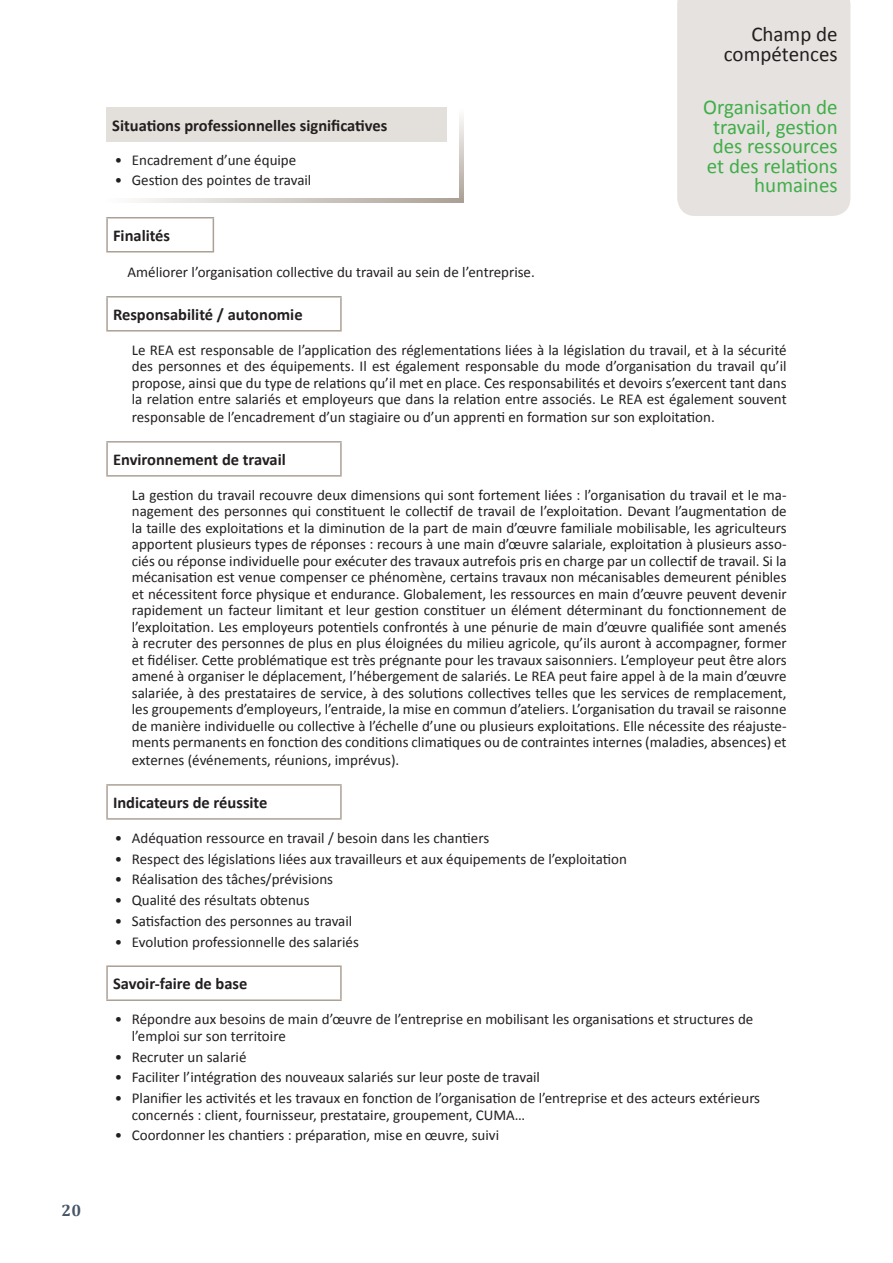
<style>
.page{position:relative;width:893px;height:1263px;background:#fff}
.page>*{position:absolute;margin:0;border:0;box-sizing:border-box;transform-origin:0 0}
.Titre1{font:21px/19.5px "Calibri";color:#40ae49;text-align:right}
.t1{font:21px/19.5px "Calibri";color:#231f20;text-align:right}
.Titre1-2{font:700 16.5px "Calibri";color:#231f20}
.t2{font:700 16.5px "Cambria";color:#465667}
.Titre1-3{font:15px/16.5px "Calibri";color:#231f20;text-align:justify}
</style>
<div class="page">
<div style="left:106px;top:107px;width:340px;height:34px;background:#e3dfda"></div>
<hr style="left:106px;top:217px;width:108px;height:1px;background:#aba095">
<hr style="left:106px;top:218px;width:2px;height:33px;background:#aba095">
<hr style="left:213px;top:218px;width:1px;height:33px;background:#aba095">
<hr style="left:106px;top:251px;width:108px;height:1px;background:#aba095">
<hr style="left:106px;top:296px;width:236px;height:1px;background:#aba095">
<hr style="left:106px;top:297px;width:2px;height:33px;background:#aba095">
<hr style="left:340px;top:297px;width:2px;height:33px;background:#aba095">
<hr style="left:106px;top:330px;width:236px;height:2px;background:#aba095">
<hr style="left:106px;top:441px;width:236px;height:2px;background:#aba095">
<hr style="left:106px;top:443px;width:2px;height:32px;background:#aba095">
<hr style="left:340px;top:443px;width:2px;height:32px;background:#aba095">
<hr style="left:106px;top:475px;width:236px;height:2px;background:#aba095">
<hr style="left:106px;top:784px;width:236px;height:2px;background:#aba095">
<hr style="left:106px;top:786px;width:2px;height:32px;background:#aba095">
<hr style="left:340px;top:786px;width:2px;height:32px;background:#aba095">
<hr style="left:106px;top:818px;width:236px;height:2px;background:#aba095">
<hr style="left:106px;top:965px;width:236px;height:2px;background:#aba095">
<hr style="left:106px;top:967px;width:2px;height:32px;background:#aba095">
<hr style="left:340px;top:967px;width:2px;height:32px;background:#aba095">
<hr style="left:106px;top:999px;width:236px;height:2px;background:#aba095">
<div style="left:677px;top:0;width:173px;height:216px;background:#e5e2df"></div>
<svg style="left:139px;top:198px;width:324px;height:4px"></svg>
<svg style="left:459px;top:117px;width:4px;height:84px"></svg>
<p class="t2" style="left:62px;top:1199px;width:21px">20</p>
<p class="Titre1-2" style="left:112px;top:115px;width:277px">Situations professionnelles significatives</p>
<p class="Titre1-3" style="left:115px;top:152px;width:183px">• Encadrement d’une équipe</p>
<p class="Titre1-3" style="left:115px;top:172px;width:198px">• Gestion des pointes de travail</p>
<p class="t1" style="left:724px;top:25px;width:115px">Champ de compétences</p>
<p class="Titre1" style="left:703px;top:98px;width:136px">Organisation de travail, gestion des ressources et des relations humaines</p>
<p class="Titre1-2" style="left:113px;top:225px;width:59px">Finalités</p>
<p class="Titre1-3" style="left:128px;top:264px;width:409px">Améliorer l’organisation collective du travail au sein de l’entreprise.</p>
<p class="Titre1-2" style="left:113px;top:304px;width:191px">Responsabilité / autonomie</p>
<p class="Titre1-3" style="left:132px;top:342px;width:656px">Le REA est responsable de l’application des réglementations liées à la législation du travail, et à la sécurité des personnes et des équipements. Il est également responsable du mode d’organisation du travail qu’il propose, ainsi que du type de relations qu’il met en place. Ces responsabilités et devoirs s’exercent tant dans la relation entre salariés et employeurs que dans la relation entre associés. Le REA est également souvent</p>
<p class="Titre1-3" style="left:132px;top:409px;width:584px">responsable de l’encadrement d’un stagiaire ou d’un apprenti en formation sur son exploitation.</p>
<p class="Titre1-2" style="left:113px;top:449px;width:174px">Environnement de travail</p>
<p class="Titre1-3" style="left:132px;top:487px;width:656px">La gestion du travail recouvre deux dimensions qui sont fortement liées : l’organisation du travail et le ma&shy;nagement des personnes qui constituent le collectif de travail de l’exploitation. Devant l’augmentation de la taille des exploitations et la diminution de la part de main d’œuvre familiale mobilisable, les agriculteurs apportent plusieurs types de réponses : recours à une main d’œuvre salariale, exploitation à plusieurs asso&shy;ciés ou réponse individuelle pour exécuter des travaux autrefois pris en charge par un collectif de travail. Si la mécanisation est venue compenser ce phénomène, certains travaux non mécanisables demeurent pénibles et nécessitent force physique et endurance. Globalement, les ressources en main d’œuvre peuvent devenir rapidement un facteur limitant et leur gestion constituer un élément déterminant du fonctionnement de l’exploitation. Les employeurs potentiels confrontés à une pénurie de main d’œuvre qualifiée sont amenés à recruter des personnes de plus en plus éloignées du milieu agricole, qu’ils auront à accompagner, former et fidéliser. Cette problématique est très prégnante pour les travaux saisonniers. L’employeur peut être alors amené à organiser le déplacement, l’hébergement de salariés. Le REA peut faire appel à de la main d’œuvre salariée, à des prestataires de service, à des solutions collectives telles que les services de remplacement, les groupements d’employeurs, l’entraide, la mise en commun d’ateliers. L’organisation du travail se raisonne de manière individuelle ou collective à l’échelle d’une ou plusieurs exploitations. Elle nécessite des réajuste&shy;ments permanents en fonction des conditions climatiques ou de contraintes internes (maladies, absences) et</p>
<p class="Titre1-3" style="left:132px;top:752px;width:269px">externes (événements, réunions, imprévus).</p>
<p class="Titre1-2" style="left:113px;top:792px;width:156px">Indicateurs de réussite</p>
<p class="Titre1-3" style="left:115px;top:830px;width:376px">• Adéquation ressource en travail / besoin dans les chantiers</p>
<p class="Titre1-3" style="left:115px;top:850px;width:514px">• Respect des législations liées aux travailleurs et aux équipements de l’exploitation</p>
<p class="Titre1-3" style="left:115px;top:871px;width:220px">• Réalisation des tâches/prévisions</p>
<p class="Titre1-3" style="left:115px;top:892px;width:196px">• Qualité des résultats obtenus</p>
<p class="Titre1-3" style="left:115px;top:913px;width:239px">• Satisfaction des personnes au travail</p>
<p class="Titre1-3" style="left:115px;top:933px;width:246px">• Evolution professionnelle des salariés</p>
<p class="Titre1-2" style="left:113px;top:973px;width:136px">Savoir-faire de base</p>
<p class="Titre1-3" style="left:132px;top:1011px;width:623px;text-indent:-17px">• Répondre aux besoins de main d’œuvre de l’entreprise en mobilisant les organisations et structures de l’emploi sur son territoire</p>
<p class="Titre1-3" style="left:115px;top:1048px;width:133px">• Recruter un salarié</p>
<p class="Titre1-3" style="left:115px;top:1069px;width:427px">• Faciliter l’intégration des nouveaux salariés sur leur poste de travail</p>
<p class="Titre1-3" style="left:132px;top:1090px;width:630px;text-indent:-17px">• Planifier les activités et les travaux en fonction de l’organisation de l’entreprise et des acteurs extérieurs concernés : client, fournisseur, prestataire, groupement, CUMA…</p>
<p class="Titre1-3" style="left:115px;top:1127px;width:386px">• Coordonner les chantiers : préparation, mise en œuvre, suivi</p>
</div>
